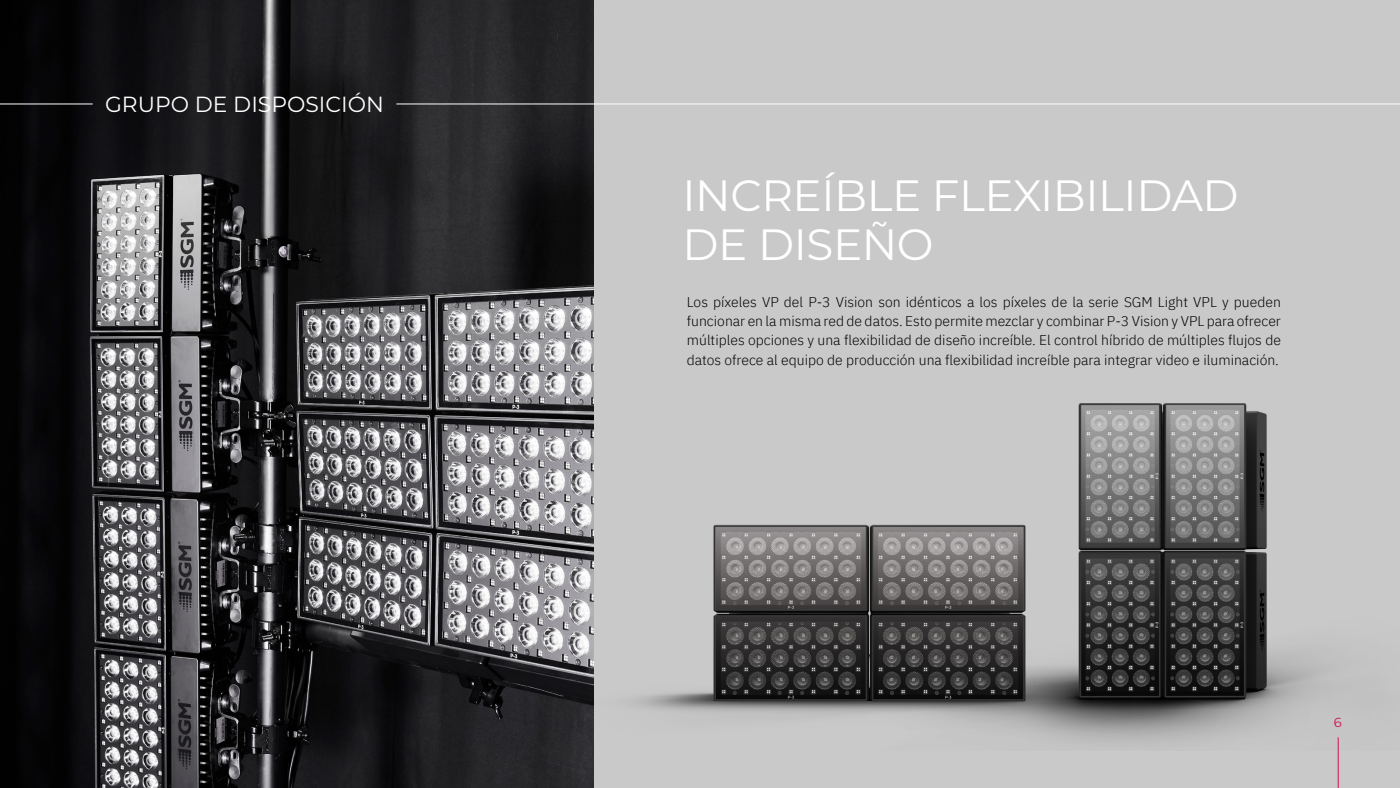
<style>
.page{position:relative;width:1400px;height:788px;background:#c9c9c9}
.page>*{position:absolute;margin:0;border:0;box-sizing:border-box;transform-origin:0 0}
.t1{font:43.75px/48.1px "Montserrat";letter-spacing:-.01em;color:#fff}
.t2{font:21.88px "Montserrat";color:#fff}
.t3{font:300 14px/19.2px "IBM Plex Sans";color:#000;text-align:justify}
.t4{font:13.12px "Montserrat";color:#d70d56}
</style>
<div class="page">
<img style="left:0;top:0;width:593px;height:788px">
<hr style="left:1338px;top:737px;width:1px;height:50px;background:#d70d56">
<hr style="left:0;top:104px;width:93px;height:1px;background:#fff">
<hr style="left:396px;top:104px;width:1004px;height:1px;background:#fff">
<img style="left:1078px;top:403px;width:262px;height:347px">
<img style="left:522px;top:425px;width:701px;height:328px">
<h2 class="t2" style="left:105px;top:89px;width:280px">GRUPO DE DISPOSICIÓN</h2>
<h1 class="t1" style="left:683px;top:170px;width:558px">INCREÍBLE FLEXIBILIDAD<br>DE DISEÑO</h1>
<p class="t3" style="left:687px;top:291px;width:596px">Los píxeles VP del P-3 Vision son idénticos a los píxeles de la serie SGM Light VPL y pueden funcionar en la misma red de datos. Esto permite mezclar y combinar P-3 Vision y VPL para ofrecer múltiples opciones y una flexibilidad de diseño increíble. El control híbrido de múltiples flujos de datos ofrece al equipo de producción una flexibilidad increíble para integrar video e iluminación.</p>
<p class="t4" style="left:1334px;top:713px;width:9px">6</p>
</div>
